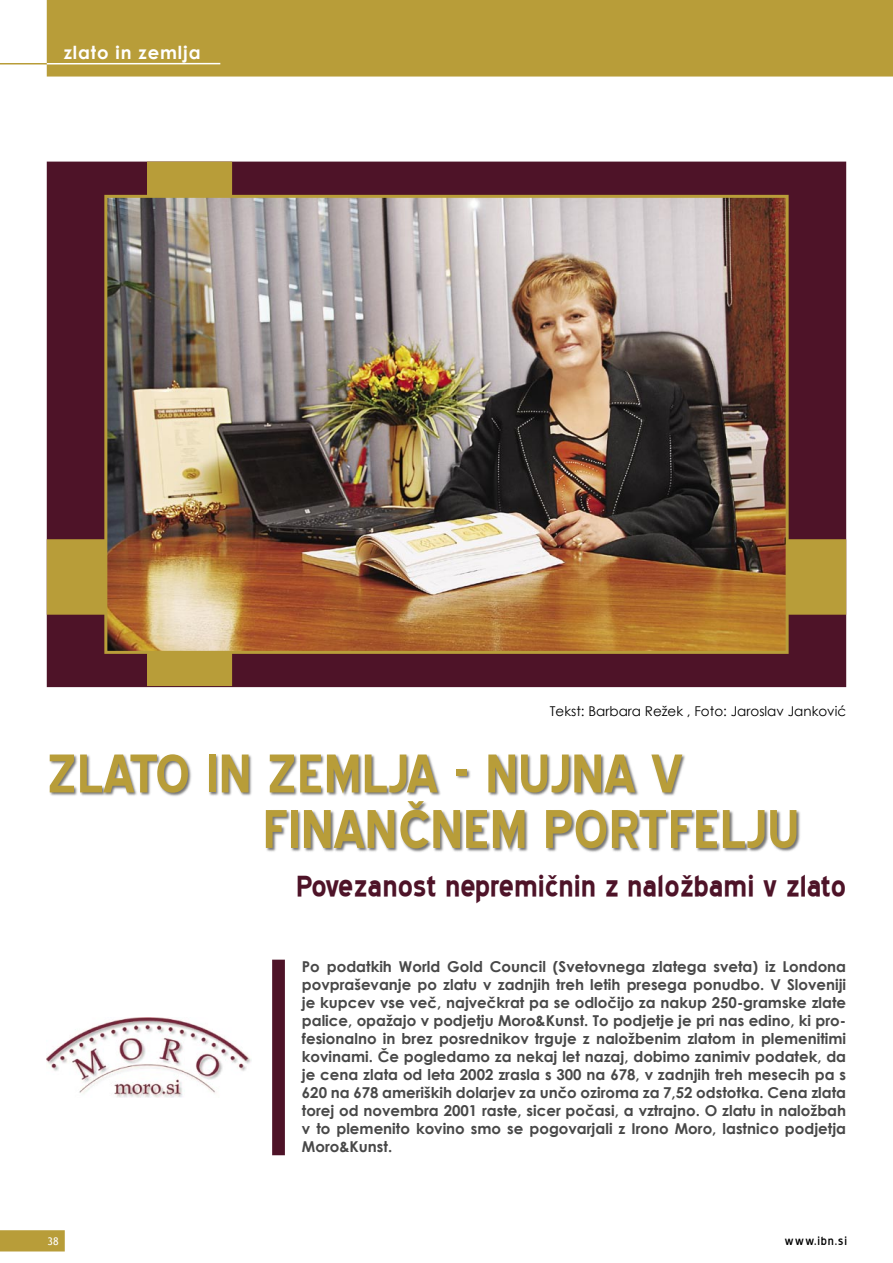
<style>
.page{position:relative;width:893px;height:1263px;background:#fff}
.page>*{position:absolute;margin:0;border:0;box-sizing:border-box;transform-origin:0 0}
.t1{font:700 66px/55.5px "Blue Highway";color:#b89d39}
.t2{font:700 36px "Blue Highway";color:#4e1328}
.t3{font:700 18px "Century Gothic";letter-spacing:.05em;color:#fff}
.t4{font:700 15px/18px "Century Gothic";color:#484848;text-align:justify}
.t5{font:15px "Blue Highway";letter-spacing:.06em;color:#000}
.t6{font:13.5px "Century Gothic";color:#000}
.t7{font:10.5px "Trebuchet MS";color:#fff}
</style>
<div class="page">
<svg style="left:0;top:1230px;width:65px;height:21px"></svg>
<div style="left:47px;top:0;width:845px;height:77px;background:#b89d39"></div>
<hr style="left:0;top:63px;width:170px;height:1px;background:#b89d39">
<hr style="left:47px;top:63px;width:173px;height:1px;background:#fff">
<svg style="left:892px;top:0;width:1px;height:77px"></svg>
<div style="left:48px;top:163px;width:797px;height:523px;background:#4e1328"></div>
<div style="left:47px;top:162px;width:799px;height:525px;border:3px solid #4e1328"></div>
<div style="left:48px;top:541px;width:797px;height:72px;background:#b89d39"></div>
<div style="left:47px;top:539px;width:799px;height:76px;border:3px solid #b89d39"></div>
<div style="left:148px;top:163px;width:83px;height:521px;background:#b89d39"></div>
<div style="left:147px;top:162px;width:85px;height:524px;border:3px solid #b89d39"></div>
<div style="left:49px;top:753px;width:753px;height:101px;background:#484848;opacity:.75"></div>
<div style="left:274px;top:961px;width:9px;height:193px;background:#4e1328"></div>
<div style="left:272px;top:960px;width:13px;height:195px;border:3px solid #4e1328"></div>
<img style="left:108px;top:199px;width:677px;height:451px">
<div style="left:104px;top:195px;width:685px;height:459px;border:3px solid #b89d39"></div>
<img style="left:47px;top:1017px;width:204px;height:81px">
<p class="t3" style="left:64px;top:39px;width:138px">zlato in zemlja</p>
<p class="t6" style="left:550px;top:702px;width:298px">Tekst: Barbara Režek , Foto: Jaroslav Janković</p>
<p class="t1" style="left:263px;top:746px;width:538px;text-indent:-216px">ZLATO IN ZEMLJA - NUJNA V<br>FINANČNEM PORTFELJU</p>
<p class="t2" style="left:296px;top:869px;width:551px">Povezanost nepremičnin z naložbami v zlato</p>
<p class="t4" style="left:302px;top:957px;width:546px">Po podatkih World Gold Council (Svetovnega zlatega sveta) iz Londona povpraševanje po zlatu v zadnjih treh letih presega ponudbo. V Sloveniji je kupcev vse več, največkrat pa se odločijo za nakup 250-gramske zlate palice, opažajo v podjetju Moro&amp;Kunst. To podjetje je pri nas edino, ki pro&shy;fesionalno in brez posrednikov trguje z naložbenim zlatom in plemenitimi kovinami. Če pogledamo za nekaj let nazaj, dobimo zanimiv podatek, da je cena zlata od leta 2002 zrasla s 300 na 678, v zadnjih treh mesecih pa s 620 na 678 ameriških dolarjev za unčo oziroma za 7,52 odstotka. Cena zlata torej od novembra 2001 raste, sicer počasi, a vztrajno. O zlatu in naložbah v to plemenito kovino smo se pogovarjali z Irono Moro, lastnico podjetja Moro&amp;Kunst.</p>
<p class="t7" style="left:48px;top:1235px;width:13px">38</p>
<p class="t5" style="left:784px;top:1234px;width:64px">www.ibn.si</p>
</div>
